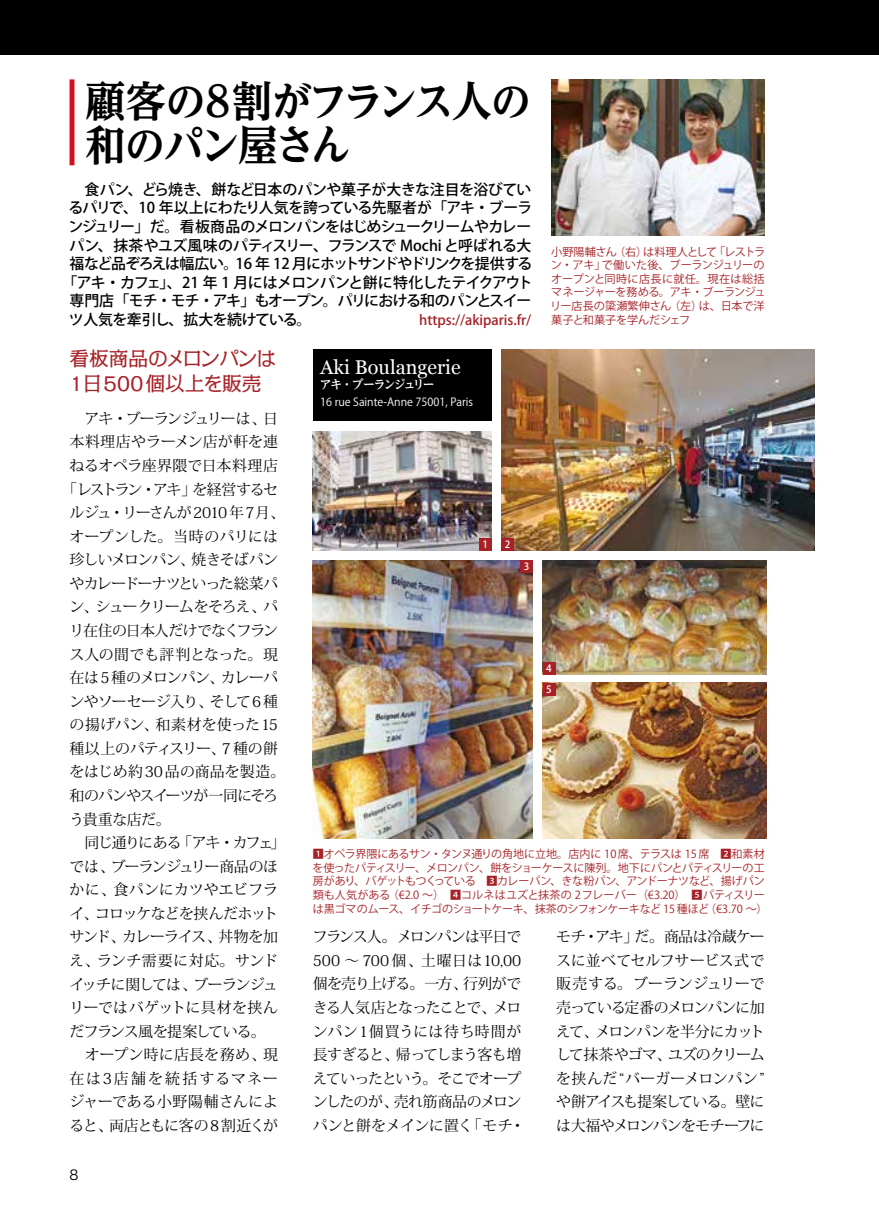
<style>
.page{position:relative;width:879px;height:1216px;background:#fff}
.page>*{position:absolute;margin:0;border:0;box-sizing:border-box;transform-origin:0 0}
.t1{font:700 expanded 42.18px/44.6px "UD Reimin Pr 6 N";letter-spacing:-.05em;color:#000;scale:.95 1}
.t2{font:19.78px/24.8px "Kakumin Pro";letter-spacing:-.01em;color:#a72126}
.t3{font:19.78px "Georgia";color:#fff}
.t4{font:14.88px/23.6px "Koz Min Pro";letter-spacing:-.035em;color:#000}
.t5{font:500 14.88px "Koz Go Pro";letter-spacing:-.045em;color:#000}
.t6{font:14.88px "Koz Min Pro";letter-spacing:-.06em;color:#000}
.t7{font:14.88px "Koz Min Pro";letter-spacing:-.055em;color:#000}
.t8{font:500 14.88px "Koz Go Pro";letter-spacing:-.09em;color:#000}
.t9{font:500 14.88px "Koz Go Pro";letter-spacing:-.015em;color:#000}
.t10{font:500 14.88px "Koz Go Pro";letter-spacing:-.07em;color:#000}
.t11{font:500 14.88px "Koz Go Pro";letter-spacing:-.02em;color:#000}
.t12{font:14.88px "Koz Min Pro";letter-spacing:-.065em;color:#000}
.t13{font:14.88px "Koz Min Pro";color:#000}
.t14{font:14.88px "Koz Min Pro";letter-spacing:.015em;color:#000}
.t15{font:14.88px "Koz Min Pro";letter-spacing:.005em;color:#000}
.t16{font:14.88px "Koz Min Pro";letter-spacing:-.1em;color:#000}
.t17{font:14.88px "Koz Min Pro";letter-spacing:-.09em;color:#000}
.t18{font:14.88px "Koz Min Pro";letter-spacing:-.07em;color:#000}
.t19{font:14.88px "Koz Min Pro";letter-spacing:.01em;color:#000}
.t20{font:14.88px "Koz Min Pro";letter-spacing:-.075em;color:#000}
.t21{font:14.88px "Koz Min Pro";letter-spacing:-.015em;color:#000}
.t22{font:14.88px "Koz Min Pro";letter-spacing:.03em;color:#000}
.t23{font:14.88px "Koz Min Pro";letter-spacing:.02em;color:#000}
.t24{font:14.88px "Koz Min Pro";letter-spacing:-.005em;color:#000}
.t25{font:14.88px "Koz Min Pro";letter-spacing:.12em;color:#000}
.t26{font:500 13.65px "Koz Go Pro";color:#a72126}
.t27{font:13.65px "Hira Kaku Pro W3";color:#000}
.t28{font:700 12.42px "UD Reimin Pr 6 N";letter-spacing:-.135em;color:#fff;scale:.94 1}
.t29{font:11.2px/13.7px "Koz Go Pro";letter-spacing:-.025em;color:#a72126}
.t30{font:11.2px "Koz Go Pro";color:#fff}
.t31{font:500 9.97px "Koz Go Pro";color:#fff}
</style>
<div class="page">
<div style="left:0;top:0;width:878px;height:55px;background:#000"></div>
<div style="left:69px;top:79px;width:5px;height:86px;background:#d0121b"></div>
<div style="left:313px;top:349px;width:178px;height:72px;background:#000"></div>
<img style="left:551px;top:79px;width:213px;height:157px">
<img style="left:313px;top:431px;width:178px;height:119px">
<img style="left:501px;top:349px;width:313px;height:201px">
<img style="left:542px;top:683px;width:224px;height:155px">
<img style="left:313px;top:560px;width:219px;height:278px">
<img style="left:542px;top:560px;width:224px;height:114px">
<div style="left:479px;top:538px;width:12px;height:12px;background:#a72126"></div>
<div style="left:501px;top:538px;width:12px;height:12px;background:#a72126"></div>
<div style="left:542px;top:683px;width:13px;height:12px;background:#a72126"></div>
<div style="left:520px;top:560px;width:12px;height:12px;background:#a72126"></div>
<div style="left:542px;top:662px;width:13px;height:12px;background:#a72126"></div>
<h1 class="t1" style="left:86px;top:78px;width:470px">顧客の8割がフランス人の和のパン屋さん</h1>
<p class="t11" style="left:69px;top:180px;width:463px">　食パン、どら焼き、餅など日本のパンや菓子が大きな注目を浴びてい</p>
<p class="t5" style="left:68px;top:198px;width:465px">るパリで、10 年以上にわたり人気を誇っている先駆者が「アキ・ブーラ</p>
<p class="t5" style="left:68px;top:217px;width:464px">ンジュリー」だ。看板商品のメロンパンをはじめシュークリームやカレー</p>
<p class="t9" style="left:69px;top:235px;width:463px">パン、抹茶やユズ風味のパティスリー、フランスで Mochi と呼ばれる大</p>
<p class="t8" style="left:69px;top:254px;width:464px">福など品ぞろえは幅広い。16 年 12 月にホットサンドやドリンクを提供する</p>
<p class="t5" style="left:62px;top:273px;width:471px">「アキ・カフェ」、21 年 1 月にはメロンパンと餅に特化したテイクアウト</p>
<p class="t10" style="left:69px;top:291px;width:463px">専門店「モチ・モチ・アキ」もオープン。パリにおける和のパンとスイー</p>
<p class="t5" style="left:69px;top:310px;width:244px">ツ人気を牽引し、拡大を続けている。</p>
<p class="t26" style="left:419px;top:311px;width:114px">https://akiparis.fr/</p>
<h2 class="t2" style="left:69px;top:344px;width:208px">看板商品のメロンパンは<br>1日500個以上を販売</h2>
<p class="t18" style="left:69px;top:408px;width:210px">　アキ・ブーランジュリーは、日</p>
<p class="t14" style="left:69px;top:431px;width:210px">本料理店やラーメン店が軒を連</p>
<p class="t21" style="left:69px;top:455px;width:210px">ねるオペラ座界隈で日本料理店</p>
<p class="t16" style="left:62px;top:478px;width:217px">「レストラン・アキ」を経営するセ</p>
<p class="t6" style="left:69px;top:502px;width:217px">ルジュ・リーさんが2010 年7月、</p>
<p class="t15" style="left:69px;top:525px;width:210px">オープンした。当時のパリには</p>
<p class="t7" style="left:69px;top:549px;width:210px">珍しいメロンパン、焼きそばパン</p>
<p class="t12" style="left:69px;top:573px;width:210px">やカレードーナツといった総菜パ</p>
<p class="t6" style="left:69px;top:596px;width:210px">ン、シュークリームをそろえ、パ</p>
<p class="t6" style="left:69px;top:620px;width:210px">リ在住の日本人だけでなくフラン</p>
<p class="t13" style="left:69px;top:643px;width:210px">ス人の間でも評判となった。現</p>
<p class="t12" style="left:69px;top:667px;width:210px">在は5 種のメロンパン、カレーパ</p>
<p class="t4" style="left:69px;top:688px;width:210px">ンやソーセージ入り、そして6 種</p>
<p class="t19" style="left:69px;top:714px;width:210px">の揚げパン、和素材を使った15</p>
<p class="t4" style="left:69px;top:736px;width:210px">種以上のパティスリー、7 種の餅</p>
<p class="t13" style="left:69px;top:761px;width:217px">をはじめ約 30品の商品を製造。</p>
<p class="t7" style="left:69px;top:785px;width:210px">和のパンやスイーツが一同にそろ</p>
<p class="t4" style="left:69px;top:806px;width:102px">う貴重な店だ。</p>
<p class="t17" style="left:69px;top:832px;width:217px">　同じ通りにある「アキ・カフェ」</p>
<p class="t4" style="left:69px;top:853px;width:210px">では、ブーランジュリー商品のほ</p>
<p class="t15" style="left:69px;top:879px;width:210px">かに、食パンにカツやエビフラ</p>
<p class="t4" style="left:69px;top:901px;width:210px">イ、コロッケなどを挟んだホット</p>
<p class="t20" style="left:69px;top:926px;width:210px">サンド、カレーライス、丼物を加</p>
<p class="t22" style="left:69px;top:949px;width:210px">え、ランチ需要に対応。サンド</p>
<p class="t7" style="left:69px;top:973px;width:210px">イッチに関しては、ブーランジュ</p>
<p class="t23" style="left:69px;top:997px;width:210px">リーではバゲットに具材を挟ん</p>
<p class="t4" style="left:69px;top:1018px;width:198px">だフランス風を提案している。</p>
<p class="t14" style="left:69px;top:1044px;width:210px">　オープン時に店長を務め、現</p>
<p class="t25" style="left:69px;top:1067px;width:210px">在は3店舗を統括するマネー</p>
<p class="t24" style="left:69px;top:1091px;width:210px">ジャーである小野陽輔さんによ</p>
<p class="t4" style="left:69px;top:1113px;width:210px">ると、両店ともに客の8割近くが</p>
<p class="t29" style="left:550px;top:245px;width:217px;text-align:justify">小野陽輔さん（右）は料理人として「レストラン・アキ」で働いた後、ブーランジュリーのオープンと同時に店長に就任。現在は総括マネージャーを務める。アキ・ブーランジュリー店長の簗瀬繁伸さん（左）は、日本で洋菓子と和菓子を学んだシェフ</p>
<h2 class="t3" style="left:320px;top:352px;width:142px">Aki Boulangerie</h2>
<p class="t28" style="left:319px;top:374px;width:123px">アキ・ブーランジュリー</p>
<p class="t30" style="left:320px;top:395px;width:154px">16 rue Sainte-Anne 75001, Paris</p>
<p class="t31" style="left:482px;top:538px;width:7px">1</p>
<p class="t31" style="left:504px;top:538px;width:7px">2</p>
<p class="t31" style="left:523px;top:560px;width:7px">3</p>
<p class="t31" style="left:546px;top:662px;width:7px">4</p>
<p class="t31" style="left:546px;top:682px;width:7px">5</p>
<p class="t29" style="left:312px;top:847px;width:456px">1オペラ界隈にあるサン・タンヌ通りの角地に立地。店内に 10 席、テラスは 15 席　2和素材を使ったパティスリー、メロンパン、餅をショーケースに陳列。地下にパンとパティスリーの工房があり、バゲットもつくっている　3カレーパン、きな粉パン、アンドーナツなど、揚げパン類も人気がある（€2.0 ～）　4コルネはユズと抹茶の 2フレーバー（€3.20）　5パティスリーは黒ゴマのムース、イチゴのショートケーキ、抹茶のシフォンケーキなど 15 種ほど（€3.70 ～）</p>
<p class="t4" style="left:313px;top:924px;width:214px">フランス人。メロンパンは平日で<br>500 ～ 700個、土曜日は10,00個を売り上げる。一方、行列ができる人気店となったことで、メロンパン1個買うには待ち時間が長すぎると、帰ってしまう客も増えていったという。そこでオープンしたのが、売れ筋商品のメロンパンと餅をメインに置く「モチ・</p>
<p class="t4" style="left:556px;top:924px;width:210px;text-align:justify">モチ・アキ」だ。商品は冷蔵ケースに並べてセルフサービス式で販売する。ブーランジュリーで売っている定番のメロンパンに加えて、メロンパンを半分にカットして抹茶やゴマ、ユズのクリームを挟んだ“バーガーメロンパン”や餅アイスも提案している。壁には大福やメロンパンをモチーフに</p>
<p class="t27" style="left:69px;top:1162px;width:10px">8</p>
</div>
